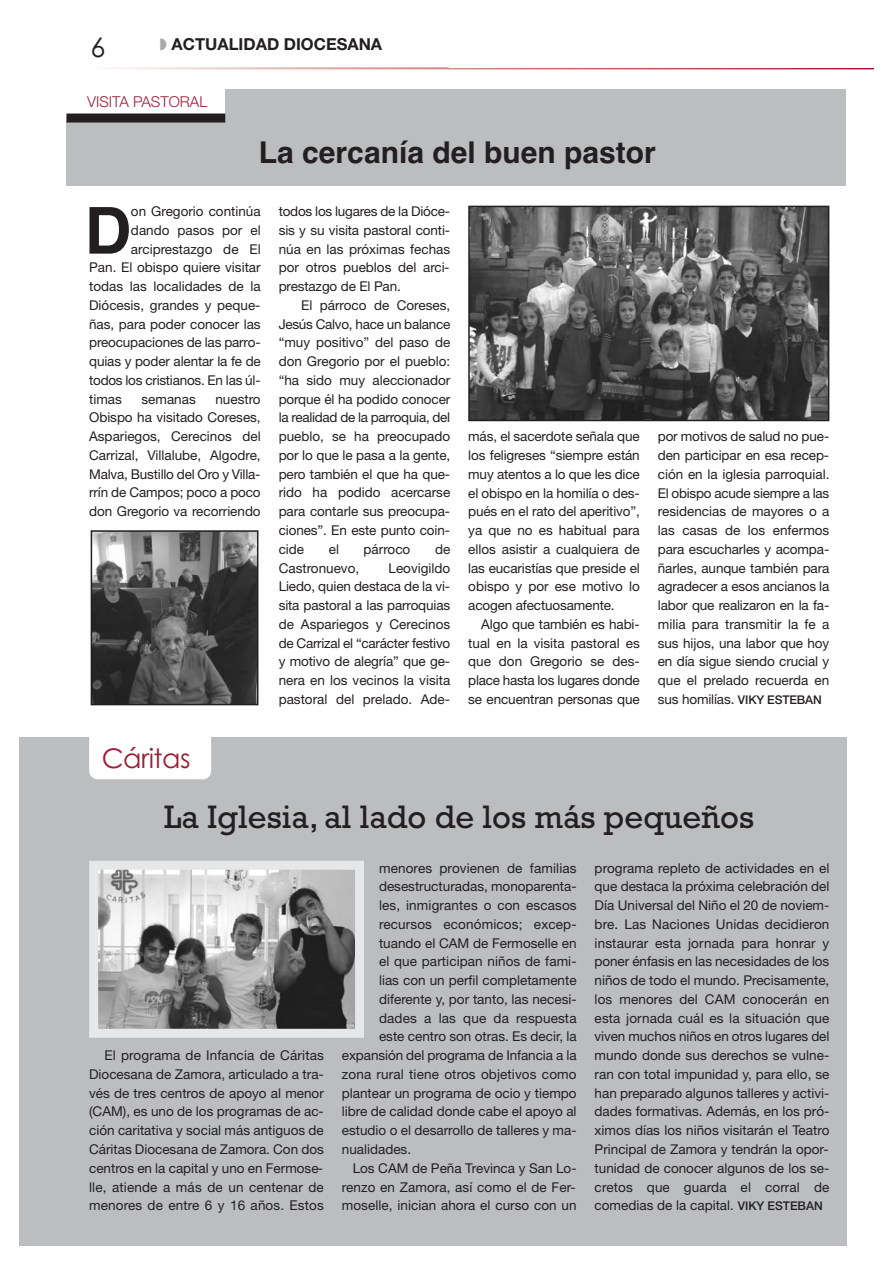
<style>
.page{position:relative;width:893px;height:1265px;background:#fff}
.page>*{position:absolute;margin:0;border:0;box-sizing:border-box;transform-origin:0 0}
.t1{font:700 64.65px "Helvetica";color:#231f20}
.t2{font:33px "Rockwell";color:#231f20}
.t3{font:700 30px "Helvetica";color:#231f20}
.t4{font:27px "Century Gothic";letter-spacing:-.02em;color:#9d1f35}
.t5{font:27px "Century Gothic";color:#231f20}
.t6{font:700 16.5px "Helvetica Neue";color:#231f20}
.t7{font:300 15px "Helvetica Neue";color:#9d1f35}
.t8{font:13.5px/18.8px "Helvetica Neue";color:#231f20;text-align:justify}
.t9{font:13.5px "Helvetica Neue";letter-spacing:-.02em;color:#231f20}
.s1{color:#a7a9ac}
.s2{font-weight:500;font-size:12px}
</style>
<div class="page">
<div style="left:66px;top:89px;width:780px;height:97px;background:#bbbdbf"></div>
<img style="left:117px;top:67px;width:756px;height:2px">
<div style="left:64px;top:87px;width:161px;height:34px;background:#fff"></div>
<div style="left:66px;top:113px;width:159px;height:9px;background:#231f20"></div>
<div style="left:20px;top:737px;width:827px;height:508px;background:#bbbdbf"></div>
<img style="left:99px;top:870px;width:255px;height:157px">
<div style="left:89px;top:860px;width:275px;height:177px;border:9px solid #e6e7e8"></div>
<div style="left:89px;top:710px;width:122px;height:69px;background:#fff;border-radius:9px"></div>
<img style="left:471px;top:209px;width:355px;height:209px">
<div style="left:468px;top:206px;width:361px;height:215px;border:2px solid #231f20"></div>
<img style="left:94px;top:533px;width:161px;height:169px">
<div style="left:91px;top:530px;width:167px;height:175px;border:2px solid #231f20"></div>
<h3 class="t5" style="left:91px;top:37px;width:16px">6</h3>
<p class="t6" style="left:160px;top:38px;width:224px"><span class="s1">◗</span> ACTUALIDAD DIOCESANA</p>
<p class="t7" style="left:87px;top:97px;width:122px">VISITA PASTORAL</p>
<h3 class="t3" style="left:259px;top:141px;width:398px">La cercanía del buen pastor</h3>
<h1 class="t1" style="left:85px;top:207px;width:48px">D</h1>
<p class="t8" style="left:131px;top:203px;width:131px">on Gregorio continúa</p>
<p class="t8" style="left:131px;top:222px;width:131px">dando pasos por el</p>
<p class="t8" style="left:131px;top:241px;width:131px">arciprestazgo de El</p>
<p class="t8" style="left:89px;top:259px;width:173px">Pan. El obispo quiere visitar</p>
<p class="t8" style="left:89px;top:278px;width:173px">todas las localidades de la</p>
<p class="t8" style="left:89px;top:297px;width:173px">Diócesis, grandes y peque-</p>
<p class="t8" style="left:89px;top:316px;width:173px">ñas, para poder conocer las</p>
<p class="t8" style="left:89px;top:334px;width:173px">preocupaciones de las parro-</p>
<p class="t8" style="left:89px;top:353px;width:173px">quias y poder alentar la fe de</p>
<p class="t9" style="left:89px;top:375px;width:173px">todos los cristianos. En las úl-</p>
<p class="t8" style="left:89px;top:391px;width:34px">timas</p>
<p class="t8" style="left:141px;top:391px;width:56px">semanas</p>
<p class="t8" style="left:89px;top:391px;width:173px;text-indent:126px">nuestro Obispo ha visitado Coreses, Aspariegos, Cerecinos del Carrizal, Villalube, Algodre, Malva, Bustillo del Oro y Villa&shy;rrín de Campos; poco a poco don Gregorio va recorriendo</p>
<h3 class="t4" style="left:102px;top:748px;width:90px">Cáritas</h3>
<p class="t8" style="left:279px;top:203px;width:173px">todos los lugares de la Dióce&shy;sis y su visita pastoral conti&shy;núa en las próximas fechas por otros pueblos del arci&shy;prestazgo de El Pan.</p>
<p class="t8" style="left:279px;top:297px;width:173px;text-indent:22px">El párroco de Coreses, Jesús Calvo, hace un balance “muy positivo” del paso de don Gregorio por el pueblo: “ha sido muy aleccionador porque él ha podido conocer la realidad de la parroquia, del pueblo, se ha preocupado por lo que le pasa a la gente, pero también el que ha que&shy;rido ha podido acercarse para contarle sus preocupa&shy;ciones”. En este punto coin&shy;cide</p>
<p class="t8" style="left:329px;top:541px;width:12px">el</p>
<p class="t8" style="left:363px;top:541px;width:48px">párroco</p>
<p class="t8" style="left:435px;top:541px;width:17px">de</p>
<p class="t8" style="left:279px;top:559px;width:82px">Castronuevo,</p>
<p class="t8" style="left:279px;top:559px;width:173px;text-indent:110px">Leovigildo Liedo, quien destaca de la vi&shy;sita pastoral a las parroquias de Aspariegos y Cerecinos de Carrizal el “carácter festivo y motivo de alegría” que ge&shy;nera en los vecinos la visita pastoral del prelado. Ade-</p>
<p class="t8" style="left:468px;top:428px;width:173px">más, el sacerdote señala que los feligreses “siempre están muy atentos a lo que les dice el obispo en la homilía o des&shy;pués en el rato del aperitivo”, ya que no es habitual para ellos asistir a cualquiera de las eucaristías que preside el obispo y por ese motivo lo acogen afectuosamente.</p>
<p class="t8" style="left:468px;top:616px;width:173px;text-indent:13px">Algo que también es habi&shy;tual en la visita pastoral es que don Gregorio se des&shy;place hasta los lugares donde se encuentran personas que</p>
<p class="t8" style="left:657px;top:428px;width:173px">por motivos de salud no pue&shy;den participar en esa recep&shy;ción en la iglesia parroquial.<br>El obispo acude siempre a las residencias de mayores o a las casas de los enfermos para escucharles y acompa&shy;ñarles, aunque también para agradecer a esos ancianos la labor que realizaron en la fa&shy;milia para transmitir la fe a sus hijos, una labor que hoy en día sigue siendo crucial y que el prelado recuerda en sus homilías. <span class="s2">VIKY ESTEBAN</span></p>
<h2 class="t2" style="left:164px;top:806px;width:591px">La Iglesia, al lado de los más pequeños</h2>
<p class="t8" style="left:89px;top:1047px;width:236px;text-indent:15px">El programa de Infancia de Cáritas Diocesana de Zamora, articulado a tra&shy;vés de tres centros de apoyo al menor (CAM), es uno de los programas de ac&shy;ción caritativa y social más antiguos de Cáritas Diocesana de Zamora. Con dos centros en la capital y uno en Fermose&shy;lle, atiende a más de un centenar de menores de entre 6 y 16 años. Estos</p>
<p class="t8" style="left:379px;top:859px;width:199px">menores provienen de familias</p>
<p class="t8" style="left:379px;top:878px;width:199px">desestructuradas, monoparenta-</p>
<p class="t8" style="left:379px;top:897px;width:199px">les, inmigrantes o con escasos</p>
<p class="t8" style="left:379px;top:916px;width:199px">recursos económicos; excep-</p>
<p class="t8" style="left:379px;top:934px;width:199px">tuando el CAM de Fermoselle en</p>
<p class="t8" style="left:379px;top:953px;width:199px">el que participan niños de fami-</p>
<p class="t8" style="left:379px;top:972px;width:199px">lias con un perfil completamente</p>
<p class="t8" style="left:379px;top:991px;width:199px">diferente y, por tanto, las necesi-</p>
<p class="t8" style="left:379px;top:1009px;width:199px">dades a las que da respuesta</p>
<p class="t8" style="left:379px;top:1028px;width:199px">este centro son otras. Es decir, la</p>
<p class="t8" style="left:342px;top:1047px;width:236px">expansión del programa de Infancia a la</p>
<p class="t8" style="left:342px;top:1066px;width:236px">zona rural tiene otros objetivos como</p>
<p class="t8" style="left:342px;top:1084px;width:236px">plantear un programa de ocio y tiempo</p>
<p class="t8" style="left:342px;top:1103px;width:236px">libre de calidad donde cabe el apoyo al</p>
<p class="t8" style="left:342px;top:1122px;width:236px">estudio o el desarrollo de talleres y ma-</p>
<p class="t8" style="left:342px;top:1141px;width:71px">nualidades.</p>
<p class="t8" style="left:352px;top:1159px;width:225px">Los CAM de Peña Trevinca y San Lo-</p>
<p class="t8" style="left:342px;top:1178px;width:235px">renzo en Zamora, así como el de Fer-</p>
<p class="t8" style="left:342px;top:1197px;width:236px">moselle, inician ahora el curso con un</p>
<p class="t8" style="left:594px;top:859px;width:236px">programa repleto de actividades en el que destaca la próxima celebración del Día Universal del Niño el 20 de noviem&shy;bre. Las Naciones Unidas decidieron instaurar esta jornada para honrar y poner énfasis en las necesidades de los niños de todo el mundo. Precisamente, los menores del CAM conocerán en esta jornada cuál es la situación que viven muchos niños en otros lugares del mundo donde sus derechos se vulne&shy;ran con total impunidad y, para ello, se han preparado algunos talleres y activi&shy;dades formativas. Además, en los pró&shy;ximos días los niños visitarán el Teatro Principal de Zamora y tendrán la opor&shy;tunidad de conocer algunos de los se&shy;cretos que guarda el corral de comedias de la capital. <span class="s2">VIKY ESTEBAN</span></p>
</div>
